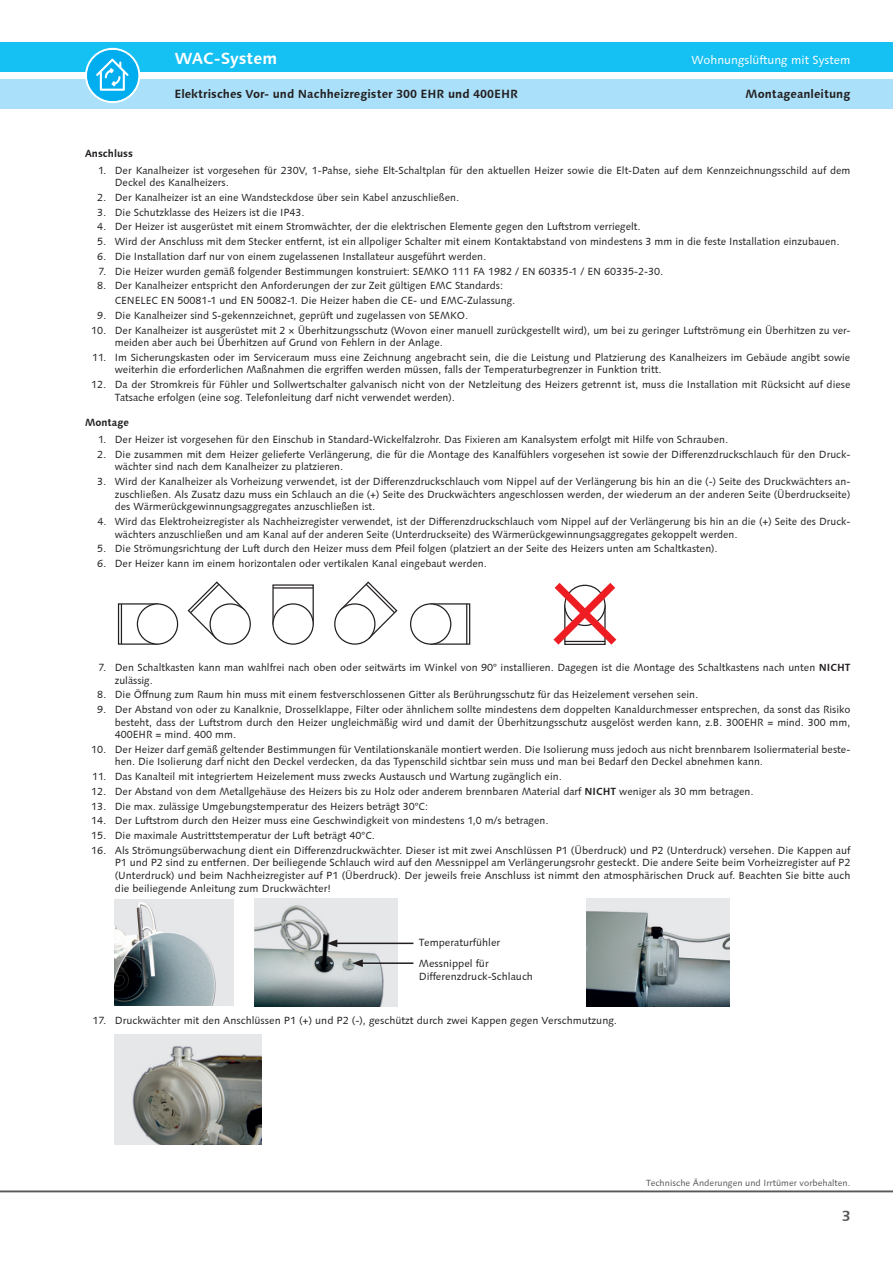
<style>
.page{position:relative;width:893px;height:1263px;background:#fff}
.page>*{position:absolute;margin:0;border:0;box-sizing:border-box;transform-origin:0 0}
.t1{font:700 16.5px "Linotype Syntax";color:#fff}
.t2{font:700 15px "Linotype Syntax";color:#57585a}
.t3{font:700 12px "Linotype Syntax";color:#231f20}
.t4{font:12px "Linotype Syntax";color:#fff}
.Bildtext{font:10.5px/12.6px "Linotype Syntax";color:#231f20}
.Bildtext-2{font:700 10.5px "Linotype Syntax";color:#231f20}
.t5{font:9px "Linotype Syntax";color:#57585a}
.s1{font-weight:700}
</style>
<div class="page">
<div style="left:0;top:43px;width:893px;height:29px;background:#15c0f2"></div>
<div style="left:0;top:79px;width:893px;height:29px;background:#aae0f9"></div>
<svg style="left:85px;top:48px;width:55px;height:55px"></svg>
<div style="left:87px;top:50px;width:51px;height:51px;background:#00aeef;border-radius:50%"></div>
<svg style="left:96px;top:59px;width:33px;height:32px"></svg>
<hr style="left:0;top:1191px;width:893px;height:1px;background:#57585a">
<svg style="left:120px;top:605px;width:30px;height:38px"></svg>
<div style="left:118px;top:603px;width:40px;height:42px;border:1px solid #231f20"></div>
<hr style="left:121px;top:604px;width:1px;height:40px;background:#231f20">
<div style="left:137px;top:604px;width:41px;height:40px;background:#fff;border-radius:50%"></div>
<div style="left:137px;top:603px;width:41px;height:42px;border:1px solid #231f20;border-radius:50%"></div>
<svg style="left:187px;top:581px;width:64px;height:64px"></svg>
<div style="left:272px;top:584px;width:42px;height:41px;background:#fff;border:1px solid #231f20"></div>
<hr style="left:273px;top:587px;width:40px;height:2px;background:#231f20">
<div style="left:273px;top:604px;width:40px;height:40px;background:#fff;border-radius:50%"></div>
<div style="left:272px;top:603px;width:42px;height:42px;border:1px solid #231f20;border-radius:50%"></div>
<svg style="left:334px;top:581px;width:64px;height:64px"></svg>
<div style="left:430px;top:603px;width:40px;height:42px;border:1px solid #231f20"></div>
<hr style="left:466px;top:604px;width:1px;height:40px;background:#231f20">
<div style="left:411px;top:604px;width:40px;height:40px;background:#fff;border-radius:50%"></div>
<div style="left:410px;top:603px;width:41px;height:42px;border:1px solid #231f20;border-radius:50%"></div>
<svg style="left:553px;top:583px;width:64px;height:62px"></svg>
<img style="left:586px;top:899px;width:144px;height:107px">
<img style="left:115px;top:1034px;width:146px;height:110px">
<img style="left:115px;top:900px;width:119px;height:106px">
<img style="left:255px;top:899px;width:143px;height:107px">
<hr style="left:335px;top:942px;width:78px;height:2px;background:#231f20">
<svg style="left:327px;top:939px;width:10px;height:8px"></svg>
<hr style="left:360px;top:962px;width:53px;height:2px;background:#231f20">
<svg style="left:352px;top:959px;width:11px;height:8px"></svg>
<p class="t1" style="left:174px;top:48px;width:104px">WAC-System</p>
<p class="t4" style="left:692px;top:52px;width:160px">Wohnungslüftung mit System</p>
<p class="t3" style="left:174px;top:86px;width:345px">Elektrisches Vor- und Nachheizregister 300 EHR und 400EHR</p>
<p class="t3" style="left:746px;top:86px;width:106px">Montageanleitung</p>
<p class="Bildtext-2" style="left:85px;top:147px;width:49px">Anschluss</p>
<p class="Bildtext" style="left:115px;top:164px;width:737px;text-indent:-17px">1. Der Kanalheizer ist vorgesehen für 230V, 1-Pahse, siehe Elt-Schaltplan für den aktuellen Heizer sowie die Elt-Daten auf dem Kennzeichnungsschild auf dem<br>Deckel des Kanalheizers.</p>
<p class="Bildtext" style="left:97px;top:191px;width:363px">2. Der Kanalheizer ist an eine Wandsteckdose über sein Kabel anzuschließen.</p>
<p class="Bildtext" style="left:97px;top:206px;width:209px">3. Die Schutzklasse des Heizers ist die IP43.</p>
<p class="Bildtext" style="left:97px;top:221px;width:545px">4. Der Heizer ist ausgerüstet mit einem Stromwächter, der die elektrischen Elemente gegen den Luftstrom verriegelt.</p>
<p class="Bildtext" style="left:97px;top:235px;width:744px">5. Wird der Anschluss mit dem Stecker entfernt, ist ein allpoliger Schalter mit einem Kontaktabstand von mindestens 3 mm in die feste Installation einzubauen.</p>
<p class="Bildtext" style="left:97px;top:250px;width:390px">6. Die Installation darf nur von einem zugelassenen Installateur ausgeführt werden.</p>
<p class="Bildtext" style="left:99px;top:265px;width:566px">7. Die Heizer wurden gemäß folgender Bestimmungen konstruiert: SEMKO 111 FA 1982 / EN 60335-1 / EN 60335-2-30.</p>
<p class="Bildtext" style="left:97px;top:279px;width:407px">8. Der Kanalheizer entspricht den Anforderungen der zur Zeit gültigen EMC Standards:</p>
<p class="Bildtext" style="left:115px;top:294px;width:402px">CENELEC EN 50081-1 und EN 50082-1. Die Heizer haben die CE- und EMC-Zulassung.</p>
<p class="Bildtext" style="left:97px;top:309px;width:372px">9. Die Kanalheizer sind S-gekennzeichnet, geprüft und zugelassen von SEMKO.</p>
<p class="Bildtext" style="left:115px;top:324px;width:737px;text-indent:-24px">10. Der Kanalheizer ist ausgerüstet mit 2 × Überhitzungsschutz (Wovon einer manuell zurückgestellt wird), um bei zu geringer Luftströmung ein Überhitzen zu ver&shy;meiden aber auch bei Überhitzen auf Grund von Fehlern in der Anlage.</p>
<p class="Bildtext" style="left:115px;top:351px;width:737px;text-indent:-23px">11. Im Sicherungskasten oder im Serviceraum muss eine Zeichnung angebracht sein, die die Leistung und Platzierung des Kanalheizers im Gebäude angibt sowie weiterhin die erforderlichen Maßnahmen die ergriffen werden müssen, falls der Temperaturbegrenzer in Funktion tritt.</p>
<p class="Bildtext" style="left:115px;top:378px;width:737px;text-indent:-24px">12. Da der Stromkreis für Fühler und Sollwertschalter galvanisch nicht von der Netzleitung des Heizers getrennt ist, muss die Installation mit Rücksicht auf diese<br>Tatsache erfolgen (eine sog. Telefonleitung darf nicht verwendet werden).</p>
<p class="Bildtext-2" style="left:85px;top:416px;width:46px">Montage</p>
<p class="Bildtext" style="left:98px;top:433px;width:631px">1. Der Heizer ist vorgesehen für den Einschub in Standard-Wickelfalzrohr. Das Fixieren am Kanalsystem erfolgt mit Hilfe von Schrauben.</p>
<p class="Bildtext" style="left:115px;top:448px;width:737px;text-indent:-18px">2. Die zusammen mit dem Heizer gelieferte Verlängerung, die für die Montage des Kanalfühlers vorgesehen ist sowie der Differenzdruckschlauch für den Druck&shy;wächter sind nach dem Kanalheizer zu platzieren.</p>
<p class="Bildtext" style="left:115px;top:475px;width:737px;text-align:justify;text-indent:-18px">3. Wird der Kanalheizer als Vorheizung verwendet, ist der Differenzdruckschlauch vom Nippel auf der Verlängerung bis hin an die (-) Seite des Druckwächters an&shy;zuschließen. Als Zusatz dazu muss ein Schlauch an die (+) Seite des Druckwächters angeschlossen werden, der wiederum an der anderen Seite (Überdruckseite) des Wärmerückgewinnungsaggregates anzuschließen ist.</p>
<p class="Bildtext" style="left:115px;top:515px;width:737px;text-indent:-17px">4. Wird das Elektroheizregister als Nachheizregister verwendet, ist der Differenzdruckschlauch vom Nippel auf der Verlängerung bis hin an die (+) Seite des Druck&shy;wächters anzuschließen und am Kanal auf der anderen Seite (Unterdruckseite) des Wärmerückgewinnungsaggregates gekoppelt werden.</p>
<p class="Bildtext" style="left:97px;top:542px;width:622px">5. Die Strömungsrichtung der Luft durch den Heizer muss dem Pfeil folgen (platziert an der Seite des Heizers unten am Schaltkasten).</p>
<p class="Bildtext" style="left:97px;top:557px;width:391px">6. Der Heizer kann im einem horizontalen oder vertikalen Kanal eingebaut werden.</p>
<p class="Bildtext" style="left:115px;top:661px;width:737px;text-indent:-16px">7. Den Schaltkasten kann man wahlfrei nach oben oder seitwärts im Winkel von 90° installieren. Dagegen ist die Montage des Schaltkastens nach unten <span class="s1">NICHT </span>zulässig.</p>
<p class="Bildtext" style="left:97px;top:688px;width:602px">8. Die Öffnung zum Raum hin muss mit einem festverschlossenen Gitter als Berührungsschutz für das Heizelement versehen sein.</p>
<p class="Bildtext" style="left:115px;top:703px;width:737px;text-align:justify;text-indent:-18px">9. Der Abstand von oder zu Kanalknie, Drosselklappe, Filter oder ähnlichem sollte mindestens dem doppelten Kanaldurchmesser entsprechen, da sonst das Risiko besteht, dass der Luftstrom durch den Heizer ungleichmäßig wird und damit der Überhitzungsschutz ausgelöst werden kann, z.B. 300EHR = mind. 300 mm, 400EHR = mind. 400 mm.</p>
<p class="Bildtext" style="left:115px;top:743px;width:737px;text-indent:-24px">10. Der Heizer darf gemäß geltender Bestimmungen für Ventilationskanäle montiert werden. Die Isolierung muss jedoch aus nicht brennbarem Isoliermaterial beste&shy;hen. Die Isolierung darf nicht den Deckel verdecken, da das Typenschild sichtbar sein muss und man bei Bedarf den Deckel abnehmen kann.</p>
<p class="Bildtext" style="left:92px;top:770px;width:471px">11. Das Kanalteil mit integriertem Heizelement muss zwecks Austausch und Wartung zugänglich ein.</p>
<p class="Bildtext" style="left:91px;top:785px;width:664px">12. Der Abstand von dem Metallgehäuse des Heizers bis zu Holz oder anderem brennbaren Material darf <span class="s1">NICHT</span> weniger als 30 mm betragen.</p>
<p class="Bildtext" style="left:91px;top:800px;width:338px">13. Die max. zulässige Umgebungstemperatur des Heizers beträgt 30°C:</p>
<p class="Bildtext" style="left:91px;top:814px;width:459px">14. Der Luftstrom durch den Heizer muss eine Geschwindigkeit von mindestens 1,0 m/s betragen.</p>
<p class="Bildtext" style="left:91px;top:829px;width:285px">15. Die maximale Austrittstemperatur der Luft beträgt 40°C.</p>
<p class="Bildtext" style="left:115px;top:844px;width:737px;text-align:justify;text-indent:-24px">16. Als Strömungsüberwachung dient ein Differenzdruckwächter. Dieser ist mit zwei Anschlüssen P1 (Überdruck) und P2 (Unterdruck) versehen. Die Kappen auf P1 und P2 sind zu entfernen. Der beiliegende Schlauch wird auf den Messnippel am Verlängerungsrohr gesteckt. Die andere Seite beim Vorheizregister auf P2 (Unterdruck) und beim Nachheizregister auf P1 (Überdruck). Der jeweils freie Anschluss ist nimmt den atmosphärischen Druck auf. Beachten Sie bitte auch die beiliegende Anleitung zum Druckwächter!</p>
<p class="Bildtext" style="left:419px;top:936px;width:83px">Temperaturfühler</p>
<p class="Bildtext" style="left:419px;top:957px;width:71px">Messnippel für</p>
<p class="Bildtext" style="left:419px;top:970px;width:116px">Differenzdruck-Schlauch</p>
<p class="Bildtext" style="left:92px;top:1014px;width:526px">17. Druckwächter mit den Anschlüssen P1 (+) und P2 (-), geschützt durch zwei Kappen gegen Verschmutzung.</p>
<p class="t5" style="left:646px;top:1178px;width:206px">Technische Änderungen und Irrtümer vorbehalten.</p>
<p class="t2" style="left:842px;top:1206px;width:10px">3</p>
</div>
